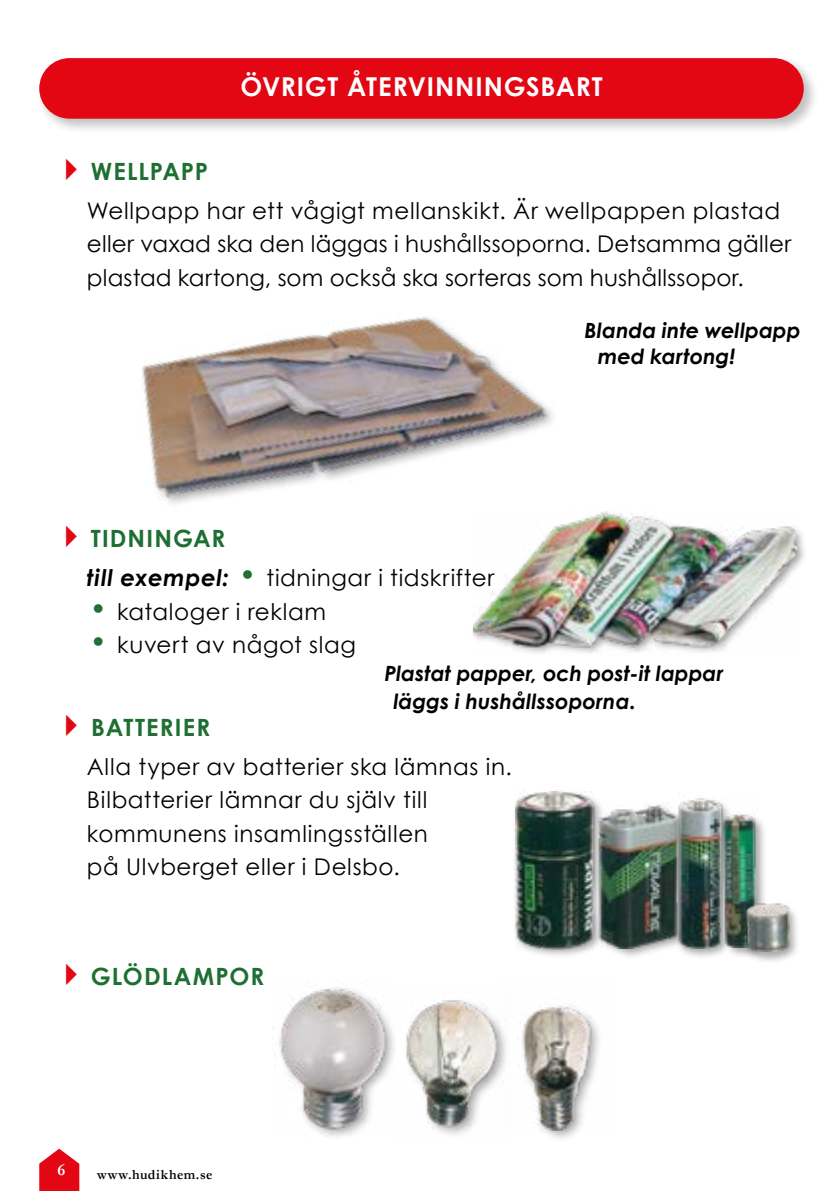
<style>
.page{position:relative;width:840px;height:1191px;background:#fff}
.page>*{position:absolute;margin:0;border:0;box-sizing:border-box;transform-origin:0 0}
.t1{font:700 26px "Century Gothic";color:#fff}
.t2{font:700 23.8px "Century Gothic";letter-spacing:.045em;color:#1f6f33}
.t3{font:23px/33.4px "Century Gothic";letter-spacing:.025em;color:#000}
.t4{font:italic 700 23px "Century Gothic";letter-spacing:.025em;color:#000}
.t5{font:italic 700 21px/26px "Century Gothic";color:#000}
.t6{font:700 16.8px "Garamond";color:#fff}
.t7{font:700 14.4px "Garamond";letter-spacing:.05em;color:#000;scale:.95 1}
.s1{color:#e30613}
</style>
<div class="page">
<svg style="left:39px;top:1148px;width:40px;height:43px"></svg>
<img style="left:142px;top:317px;width:411px;height:187px">
<div style="left:470px;top:511px;width:336px;height:146px;background:#000;opacity:.35"></div>
<img style="left:473px;top:512px;width:322px;height:144px">
<div style="left:512px;top:790px;width:92px;height:168px;background:#000;opacity:.35"></div>
<img style="left:514px;top:791px;width:81px;height:159px">
<div style="left:597px;top:803px;width:92px;height:156px;background:#000;opacity:.35"></div>
<img style="left:597px;top:802px;width:78px;height:146px">
<div style="left:675px;top:797px;width:56px;height:162px;background:#000;opacity:.35"></div>
<img style="left:676px;top:793px;width:45px;height:155px">
<div style="left:721px;top:812px;width:46px;height:146px;background:#000;opacity:.35"></div>
<img style="left:719px;top:796px;width:39px;height:151px">
<div style="left:743px;top:903px;width:56px;height:60px;background:#000;opacity:.35"></div>
<img style="left:744px;top:902px;width:44px;height:49px">
<img style="left:274px;top:987px;width:119px;height:149px">
<img style="left:393px;top:1000px;width:106px;height:135px">
<div style="left:519px;top:1004px;width:84px;height:140px;background:#000;opacity:.35"></div>
<img style="left:499px;top:1004px;width:104px;height:127px">
<div style="left:36px;top:55px;width:782px;height:80px;background:#000;opacity:.25"></div>
<div style="left:39px;top:58px;width:764px;height:61px;background:#e30613;border-radius:30px"></div>
<p class="t1" style="left:240px;top:67px;width:18px">ÖVRIGT</p>
<p class="t1" style="left:347px;top:67px;width:17px">ÅTERVINNINGS</p>
<p class="t1" style="left:540px;top:67px;width:32px">BART</p>
<p class="t2" style="left:53px;top:153px;width:156px"><span class="s1">✔</span>wellpapp</p>
<p class="t3" style="left:87px;top:194px;width:705px">Wellpapp har ett vågigt mellanskikt. Är wellpappen plastad eller vaxad ska den läggas i hushållssoporna. Detsamma gäller plastad kartong, som också ska sorteras som hushållssopor.</p>
<p class="t5" style="left:597px;top:316px;width:204px;text-indent:-13px">Blanda inte wellpapp med kartong!</p>
<p class="t2" style="left:53px;top:520px;width:173px"><span class="s1">✔</span>tidningar</p>
<p class="t4" style="left:87px;top:560px;width:143px">till exempel:</p>
<p class="t3" style="left:117px;top:561px;width:378px;text-indent:149px">tidningar i tidskrifter kataloger i reklam<br>kuvert av något slag</p>
<p class="t5" style="left:393px;top:658px;width:331px;line-height:27.8px;text-indent:-9px">Plastat papper, och post-it lappar läggs i hushållssoporna.</p>
<p class="t2" style="left:53px;top:709px;width:158px"><span class="s1">✔</span>batterier</p>
<p class="t3" style="left:87px;top:749px;width:426px">Alla typer av batterier ska lämnas in.<br>Bilbatterier lämnar du själv till kommunens insamlingsställen<br>på Ulvberget eller i Delsbo.</p>
<p class="t2" style="left:53px;top:958px;width:212px"><span class="s1">✔</span>glödlampor</p>
<p class="t6" style="left:57px;top:1158px;width:9px">6</p>
<p class="t7" style="left:97px;top:1164px;width:123px">www.hudikhem.se</p>
</div>
